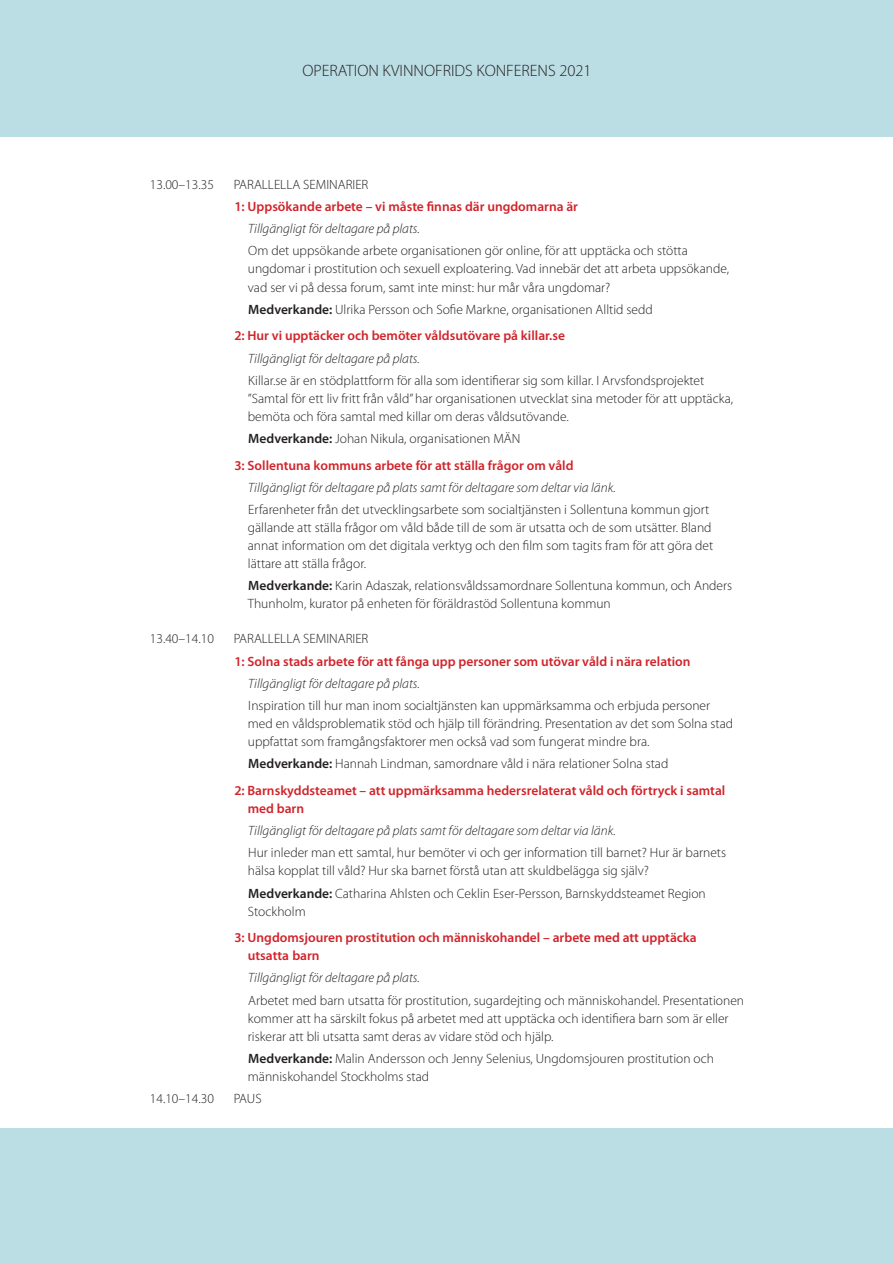
<style>
.page{position:relative;width:893px;height:1263px;background:#fff}
.page>*{position:absolute;margin:0;border:0;box-sizing:border-box;transform-origin:0 0}
.t1{font:300 16.5px "Myriad Pro";color:#231f20}
.indragen_text{font:300 13.5px/18px "Myriad Pro";color:#231f20}
.seminarier_rubrik_in{font:600 13.5px/18px "Myriad Pro";color:#d1232a}
.indragen_text-2{font:italic 300 13.5px "Myriad Pro";color:#231f20}
.program_text_m_indra{font:300 13.5px "Myriad Pro";color:#231f20}
.s1{font-weight:600}
</style>
<div class="page">
<div style="left:0;top:1128px;width:893px;height:135px;background:#bbdde4"></div>
<div style="left:0;top:0;width:893px;height:136px;background:#bbdde4"></div>
<p class="t1" style="left:302px;top:61px;width:291px">OPERATION KVINNOFRIDS KONFERENS 2021</p>
<p class="program_text_m_indra" style="left:150px;top:177px;width:66px">13.00–13.35</p>
<p class="program_text_m_indra" style="left:234px;top:177px;width:136px">PARALLELLA SEMINARIER</p>
<p class="seminarier_rubrik_in" style="left:234px;top:198px;width:345px">1: Uppsökande arbete – vi måste finnas där ungdomarna är</p>
<p class="indragen_text-2" style="left:248px;top:222px;width:173px">Tillgängligt för deltagare på plats.</p>
<p class="indragen_text" style="left:248px;top:242px;width:483px">Om det uppsökande arbete organisationen gör online, för att upptäcka och stötta ungdomar i prostitution och sexuell exploatering. Vad innebär det att arbeta uppsökande, vad ser vi på dessa forum, samt inte minst: hur mår våra ungdomar?</p>
<p class="indragen_text" style="left:248px;top:300px;width:406px"><span class="s1">Medverkande:</span> Ulrika Persson och Sofie Markne, organisationen Alltid sedd</p>
<p class="seminarier_rubrik_in" style="left:234px;top:327px;width:332px">2: Hur vi upptäcker och bemöter våldsutövare på killar.se</p>
<p class="indragen_text-2" style="left:248px;top:351px;width:173px">Tillgängligt för deltagare på plats.</p>
<p class="indragen_text" style="left:248px;top:371px;width:487px">Killar.se är en stödplattform för alla som identifierar sig som killar. I Arvsfondsprojektet ”Samtal för ett liv fritt från våld” har organisationen utvecklat sina metoder för att upptäcka, bemöta och föra samtal med killar om deras våldsutövande.</p>
<p class="indragen_text" style="left:248px;top:430px;width:273px"><span class="s1">Medverkande:</span> Johan Nikula, organisationen MÄN</p>
<p class="seminarier_rubrik_in" style="left:234px;top:456px;width:341px">3: Sollentuna kommuns arbete för att ställa frågor om våld</p>
<p class="indragen_text-2" style="left:248px;top:480px;width:369px">Tillgängligt för deltagare på plats samt för deltagare som deltar via länk.</p>
<p class="indragen_text" style="left:248px;top:501px;width:467px">Erfarenheter från det utvecklingsarbete som socialtjänsten i Sollentuna kommun gjort gällande att ställa frågor om våld både till de som är utsatta och de som utsätter. Bland annat information om det digitala verktyg och den film som tagits fram för att göra det lättare att ställa frågor.</p>
<p class="indragen_text" style="left:248px;top:577px;width:486px"><span class="s1">Medverkande:</span> Karin Adaszak, relationsvåldssamordnare Sollentuna kommun, och Anders<br>Thunholm, kurator på enheten för föräldrastöd Sollentuna kommun</p>
<p class="program_text_m_indra" style="left:150px;top:631px;width:66px">13.40–14.10</p>
<p class="program_text_m_indra" style="left:234px;top:631px;width:136px">PARALLELLA SEMINARIER</p>
<p class="seminarier_rubrik_in" style="left:234px;top:652px;width:458px">1: Solna stads arbete för att fånga upp personer som utövar våld i nära relation</p>
<p class="indragen_text-2" style="left:248px;top:676px;width:173px">Tillgängligt för deltagare på plats.</p>
<p class="indragen_text" style="left:248px;top:697px;width:487px">Inspiration till hur man inom socialtjänsten kan uppmärksamma och erbjuda personer med en våldsproblematik stöd och hjälp till förändring. Presentation av det som Solna stad uppfattat som framgångsfaktorer men också vad som fungerat mindre bra.</p>
<p class="indragen_text" style="left:248px;top:755px;width:422px"><span class="s1">Medverkande:</span> Hannah Lindman, samordnare våld i nära relationer Solna stad</p>
<p class="seminarier_rubrik_in" style="left:248px;top:781px;width:479px;text-indent:-14px">2: Barnskyddsteamet – att uppmärksamma hedersrelaterat våld och förtryck i samtal med barn</p>
<p class="indragen_text-2" style="left:248px;top:823px;width:369px">Tillgängligt för deltagare på plats samt för deltagare som deltar via länk.</p>
<p class="indragen_text" style="left:248px;top:844px;width:480px">Hur inleder man ett samtal, hur bemöter vi och ger information till barnet? Hur är barnets hälsa kopplat till våld? Hur ska barnet förstå utan att skuldbelägga sig själv?</p>
<p class="indragen_text" style="left:248px;top:884px;width:459px"><span class="s1">Medverkande:</span> Catharina Ahlsten och Ceklin Eser-Persson, Barnskyddsteamet Region<br>Stockholm</p>
<p class="seminarier_rubrik_in" style="left:248px;top:929px;width:450px;text-indent:-14px">3: Ungdomsjouren prostitution och människohandel – arbete med att upptäcka utsatta barn</p>
<p class="indragen_text-2" style="left:248px;top:971px;width:173px">Tillgängligt för deltagare på plats.</p>
<p class="indragen_text" style="left:248px;top:991px;width:498px">Arbetet med barn utsatta för prostitution, sugardejting och människohandel. Presentationen kommer att ha särskilt fokus på arbetet med att upptäcka och identifiera barn som är eller riskerar att bli utsatta samt deras av vidare stöd och hjälp.</p>
<p class="indragen_text" style="left:248px;top:1049px;width:468px"><span class="s1">Medverkande:</span> Malin Andersson och Jenny Selenius, Ungdomsjouren prostitution och människohandel Stockholms stad</p>
<p class="program_text_m_indra" style="left:150px;top:1091px;width:66px">14.10–14.30</p>
<p class="program_text_m_indra" style="left:234px;top:1091px;width:29px">PAUS</p>
</div>
